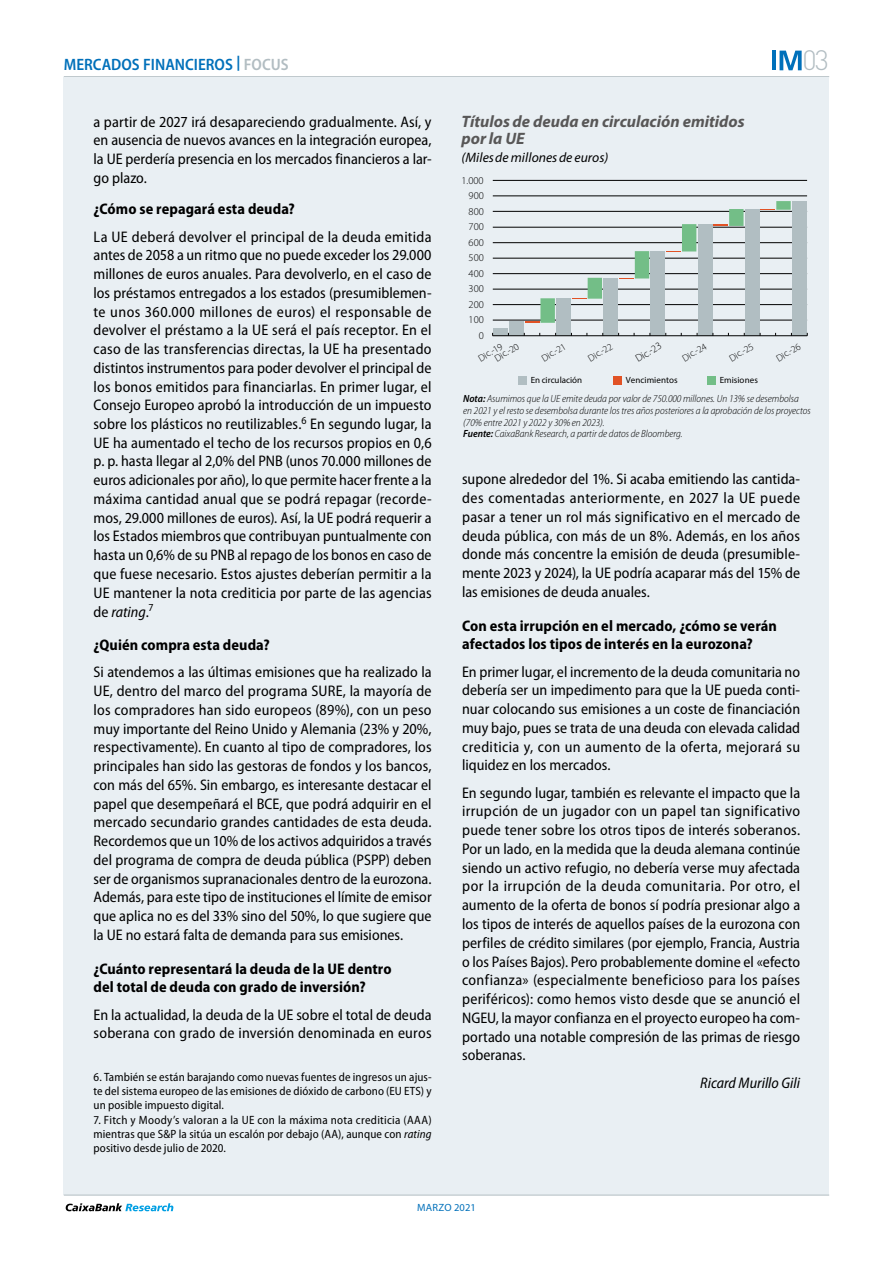
<style>
.page{position:relative;width:893px;height:1263px;background:#fff}
.page>*{position:absolute;margin:0;border:0;box-sizing:border-box;transform-origin:0 0}
.t1{font:300 27.6px "DIN Pro";color:#b2bdc2}
.t2{font:italic 700 16.5px/16.5px "Myriad Pro";color:#585757}
.t3{font:600 semi-condensed 16.5px "Myriad Pro";color:#0070ba}
.t4{font:semi-condensed 15.3px/18.8px "Myriad Pro";color:#000;text-align:justify}
.t5{font:700 semi-condensed 15.3px/18.8px "Myriad Pro";letter-spacing:.005em;color:#000}
.t6{font:italic semi-condensed 15.3px "Myriad Pro";color:#000}
.t7{font:italic 13.65px "Myriad Pro";letter-spacing:.005em;color:#000}
.t8{font:semi-condensed 12px/14.2px "Myriad Pro";letter-spacing:.01em;color:#000;text-align:justify}
.t9{font:italic 300 semi-condensed 10.5px/11.7px "Myriad Pro";letter-spacing:-.005em;color:#000}
.t10{font:300 10.5px "Myriad Pro";letter-spacing:-.005em;color:#000}
.t11{font:10.5px "Myriad Pro";letter-spacing:.02em;color:#0070ba}
.t12{font:300 9.75px/8.4px "Myriad Pro";color:#000}
.t13{font:9px "Myriad Pro";letter-spacing:.005em;color:#000}
.s1{color:#b2bdc2}
.s2{font-style:italic}
.s3{font-weight:600}
</style>
<div class="page">
<hr style="left:64px;top:76px;width:765px;height:1px;background:#b2bdc2">
<div style="left:64px;top:77px;width:765px;height:1118px;background:#e9eff3"></div>
<svg style="left:66px;top:1203px;width:107px;height:8px"></svg>
<hr style="left:64px;top:1195px;width:765px;height:1px;background:#b2bdc2">
<svg style="left:779px;top:51px;width:23px;height:19px"></svg>
<hr style="left:772px;top:51px;width:4px;height:19px;background:#0070ba">
<hr style="left:493px;top:320px;width:314px;height:1px;background:#000">
<hr style="left:493px;top:304px;width:314px;height:1px;background:#000">
<hr style="left:493px;top:289px;width:314px;height:1px;background:#000">
<hr style="left:493px;top:273px;width:314px;height:1px;background:#000">
<hr style="left:493px;top:258px;width:314px;height:1px;background:#000">
<hr style="left:493px;top:242px;width:314px;height:1px;background:#000">
<hr style="left:493px;top:227px;width:314px;height:1px;background:#000">
<hr style="left:493px;top:211px;width:314px;height:1px;background:#000">
<hr style="left:493px;top:196px;width:314px;height:1px;background:#000">
<hr style="left:493px;top:180px;width:314px;height:1px;background:#000">
<div style="left:493px;top:328px;width:15px;height:8px;background:#b1bec2"></div>
<div style="left:509px;top:321px;width:15px;height:15px;background:#b1bec2"></div>
<div style="left:556px;top:298px;width:15px;height:38px;background:#b1bec2"></div>
<div style="left:603px;top:278px;width:15px;height:58px;background:#b1bec2"></div>
<div style="left:651px;top:251px;width:14px;height:85px;background:#b1bec2"></div>
<div style="left:698px;top:224px;width:14px;height:112px;background:#b1bec2"></div>
<div style="left:745px;top:209px;width:14px;height:127px;background:#b1bec2"></div>
<div style="left:792px;top:201px;width:14px;height:135px;background:#b1bec2"></div>
<svg style="left:525px;top:201px;width:266px;height:122px"></svg>
<hr style="left:493px;top:335px;width:314px;height:1px;background:#000">
<div style="left:518px;top:376px;width:9px;height:8px;background:#b1bec2"></div>
<div style="left:613px;top:376px;width:9px;height:8px;background:#e15225"></div>
<div style="left:707px;top:376px;width:9px;height:8px;background:#73be87"></div>
<p class="t3" style="left:64px;top:55px;width:226px">MERCADOS FINANCIEROS <sup>|</sup> <span class="s1">FOCUS</span></p>
<p class="t4" style="left:94px;top:112px;width:340px">a partir de 2027 irá desapareciendo gradualmente. Así, y en ausencia de nuevos avances en la integración europea, la UE perdería presencia en los mercados financieros a lar&shy;go plazo.</p>
<p class="t5" style="left:94px;top:200px;width:203px">¿Cómo se repagará esta deuda?</p>
<p class="t4" style="left:94px;top:227px;width:340px">La UE deberá devolver el principal de la deuda emitida antes de 2058 a un ritmo que no puede exceder los 29.000 millones de euros anuales. Para devolverlo, en el caso de los préstamos entregados a los estados (presumiblemen&shy;te unos 360.000 millones de euros) el responsable de devolver el préstamo a la UE será el país receptor. En el caso de las transferencias directas, la UE ha presentado distintos instrumentos para poder devolver el principal de los bonos emitidos para financiarlas. En primer lugar, el Consejo Europeo aprobó la introducción de un impuesto sobre los plásticos no reutilizables.<sup>6</sup> En segundo lugar, la UE ha aumentado el techo de los recursos propios en 0,6 p. p. hasta llegar al 2,0% del PNB (unos 70.000 millones de euros adicionales por año), lo que permite hacer frente a la máxima cantidad anual que se podrá repagar (recorde&shy;mos, 29.000 millones de euros). Así, la UE podrá requerir a los Estados miembros que contribuyan puntualmente con hasta un 0,6% de su PNB al repago de los bonos en caso de que fuese necesario. Estos ajustes deberían permitir a la UE mantener la nota crediticia por parte de las agencias de <span class="s2">rating</span>.<sup>7</sup></p>
<p class="t5" style="left:94px;top:636px;width:178px">¿Quién compra esta deuda?</p>
<p class="t4" style="left:94px;top:663px;width:340px">Si atendemos a las últimas emisiones que ha realizado la UE, dentro del marco del programa SURE, la mayoría de los compradores han sido europeos (89%), con un peso muy importante del Reino Unido y Alemania (23% y 20%, respectivamente). En cuanto al tipo de compradores, los principales han sido las gestoras de fondos y los bancos, con más del 65%. Sin embargo, es interesante destacar el papel que desempeñará el BCE, que podrá adquirir en el mercado secundario grandes cantidades de esta deuda.<br>Recordemos que un 10% de los activos adquiridos a través del programa de compra de deuda pública (PSPP) deben ser de organismos supranacionales dentro de la eurozona.<br>Además, para este tipo de instituciones el límite de emisor que aplica no es del 33% sino del 50%, lo que sugiere que la UE no estará falta de demanda para sus emisiones.</p>
<p class="t5" style="left:94px;top:959px;width:300px">¿Cuánto representará la deuda de la UE dentro del total de deuda con grado de inversión?</p>
<p class="t4" style="left:94px;top:1005px;width:340px">En la actualidad, la deuda de la UE sobre el total de deuda soberana con grado de inversión denominada en euros</p>
<p class="t8" style="left:94px;top:1070px;width:340px">6. También se están barajando como nuevas fuentes de ingresos un ajus&shy;te del sistema europeo de las emisiones de dióxido de carbono (EU ETS) y un posible impuesto digital.</p>
<p class="t8" style="left:94px;top:1113px;width:340px">7. Fitch y Moody’s valoran a la UE con la máxima nota crediticia (AAA) mientras que S&amp;P la sitúa un escalón por debajo (AA), aunque con <span class="s2">rating </span>positivo desde julio de 2020.</p>
<p class="t2" style="left:461px;top:113px;width:285px">Títulos de deuda en circulación emitidos porla UE</p>
<p class="t7" style="left:461px;top:149px;width:148px">(Milesde millonesde euros)</p>
<p class="t10" style="left:462px;top:174px;width:24px">1.000</p>
<p class="t10" style="left:469px;top:190px;width:17px">900</p>
<p class="t10" style="left:469px;top:205px;width:17px">800</p>
<p class="t10" style="left:469px;top:221px;width:17px">700</p>
<p class="t10" style="left:469px;top:236px;width:17px">600</p>
<p class="t10" style="left:469px;top:252px;width:17px">500</p>
<p class="t10" style="left:469px;top:267px;width:17px">400</p>
<p class="t10" style="left:469px;top:283px;width:17px">300</p>
<p class="t10" style="left:469px;top:299px;width:17px">200</p>
<p class="t10" style="left:469px;top:314px;width:17px">100</p>
<p class="t10" style="left:479px;top:330px;width:7px">0</p>
<h1 class="t1" style="left:802px;top:39px;width:28px">03</h1>
<p class="t12" style="left:489px;top:348px;width:28px;text-indent:-14px;rotate:-31deg">Dic.-19<br>Dic.-20</p>
<p class="t12" style="left:540px;top:355px;width:28px;rotate:-31deg">Dic.-21</p>
<p class="t12" style="left:587px;top:355px;width:28px;rotate:-31deg">Dic.-22</p>
<p class="t10" style="left:633px;top:354px;width:30px;rotate:-31deg">Dic.-23</p>
<p class="t12" style="left:681px;top:355px;width:28px;rotate:-31deg">Dic.-24</p>
<p class="t12" style="left:728px;top:355px;width:28px;rotate:-31deg">Dic.-25</p>
<p class="t12" style="left:775px;top:355px;width:28px;rotate:-31deg">Dic.-26</p>
<p class="t13" style="left:531px;top:375px;width:53px">En circulación</p>
<p class="t13" style="left:626px;top:375px;width:53px">Vencimientos</p>
<p class="t13" style="left:720px;top:375px;width:40px">Emisiones</p>
<p class="t9" style="left:463px;top:393px;width:349px"><span class="s3">Nota:</span> Asumimos que la UE emite deuda por valor de 750.000 millones. Un 13% se desembolsa<br>en 2021 y el resto se desembolsa durante los tres años posteriores a la aprobación de los proyectos (70% entre 2021 y 2022 y 30% en 2023).<br><span class="s3">Fuente:</span> CaixaBank Research, a partir de datos de Bloomberg.</p>
<p class="t4" style="left:462px;top:470px;width:340px">supone alrededor del 1%. Si acaba emitiendo las cantida&shy;des comentadas anteriormente, en 2027 la UE puede pasar a tener un rol más significativo en el mercado de deuda pública, con más de un 8%. Además, en los años donde más concentre la emisión de deuda (presumible&shy;mente 2023 y 2024), la UE podría acaparar más del 15% de las emisiones de deuda anuales.</p>
<p class="t5" style="left:462px;top:616px;width:316px">Con esta irrupción en el mercado, ¿cómo se verán afectados los tipos de interés en la eurozona?</p>
<p class="t4" style="left:462px;top:662px;width:340px">En primer lugar, el incremento de la deuda comunitaria no debería ser un impedimento para que la UE pueda conti&shy;nuar colocando sus emisiones a un coste de financiación muy bajo, pues se trata de una deuda con elevada calidad crediticia y, con un aumento de la oferta, mejorará su liquidez en los mercados.</p>
<p class="t4" style="left:462px;top:783px;width:340px">En segundo lugar, también es relevante el impacto que la irrupción de un jugador con un papel tan significativo puede tener sobre los otros tipos de interés soberanos.<br>Por un lado, en la medida que la deuda alemana continúe siendo un activo refugio, no debería verse muy afectada por la irrupción de la deuda comunitaria. Por otro, el aumento de la oferta de bonos sí podría presionar algo a los tipos de interés de aquellos países de la eurozona con perfiles de crédito similares (por ejemplo, Francia, Austria o los Países Bajos). Pero probablemente domine el «efecto confianza» (especialmente beneficioso para los países periféricos): como hemos visto desde que se anunció el NGEU, la mayor confianza en el proyecto europeo ha com&shy;portado una notable compresión de las primas de riesgo soberanas.</p>
<p class="t6" style="left:700px;top:1074px;width:101px">Ricard Murillo Gili</p>
<p class="t11" style="left:417px;top:1201px;width:60px">MARZO 2021</p>
</div>
